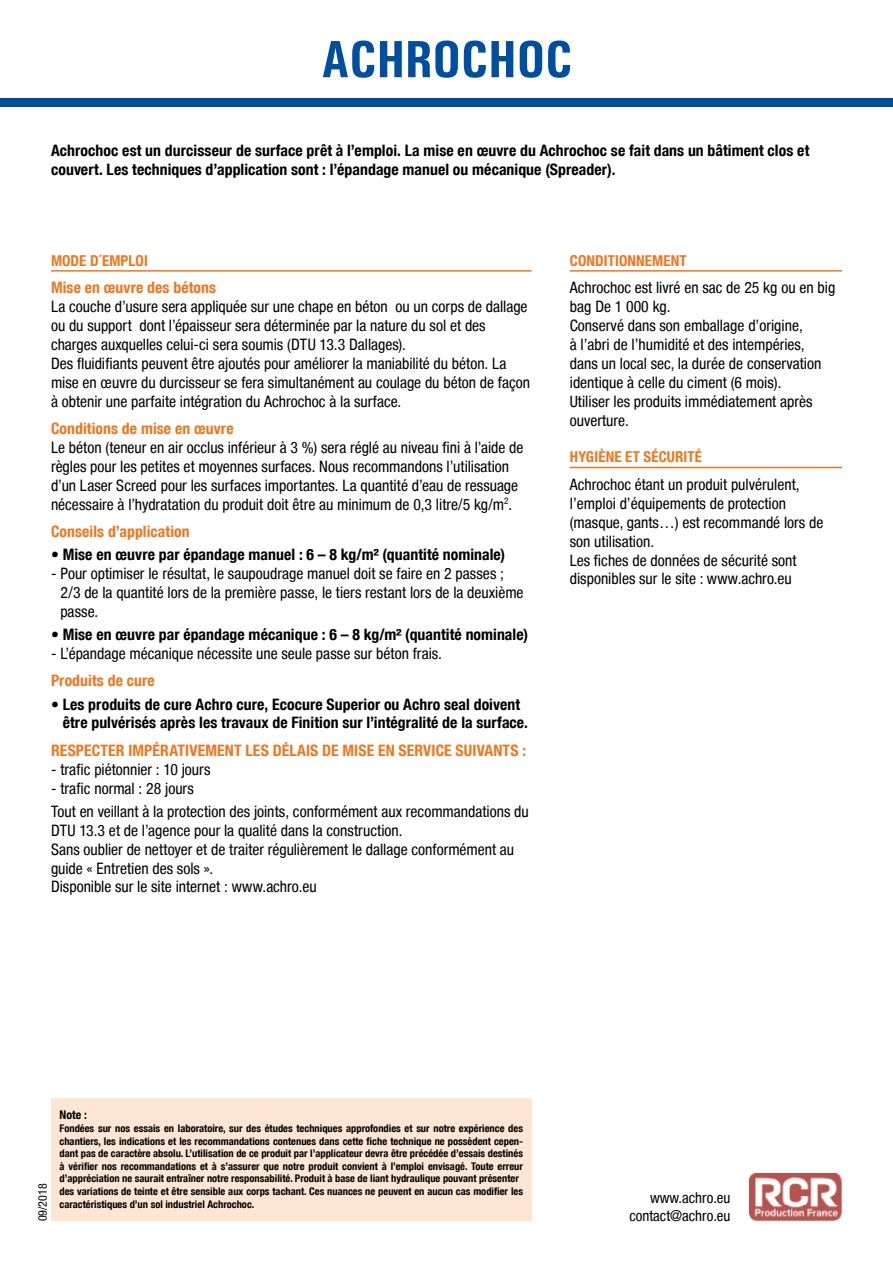
<style>
.page{position:relative;width:893px;height:1263px;background:#fff}
.page>*{position:absolute;margin:0;border:0;box-sizing:border-box;transform-origin:0 0}
.t1{font:700 condensed 52.5px "Univers";letter-spacing:-.005em;color:#004f9f}
.t2{font:condensed 15.75px/18.9px "Helvetica Neue Condensed";color:#000}
.t3{font:700 condensed 15.75px/18.9px "Helvetica Neue Condensed";letter-spacing:.005em;color:#000}
.t4{font:700 condensed 15.75px "Helvetica Neue Condensed";letter-spacing:.005em;color:#ee771e}
.t5{font:700 condensed 15px "Helvetica Neue Condensed";letter-spacing:.01em;color:#ee771e}
.t6{font:condensed 15px/18px "Helvetica Neue Condensed";color:#000;text-align:right}
.t7{font:condensed 12px "Helvetica Neue Condensed";color:#000}
.t8{font:700 condensed 12px "Helvetica Neue Condensed";color:#000}
.t9{font:700 condensed 10.5px/12.6px "Helvetica Neue Condensed";color:#000}
.s1{font-weight:400}
</style>
<div class="page">
<hr style="left:51px;top:270px;width:480px;height:2px;background:#ee771e">
<img style="left:749px;top:1174px;width:93px;height:46px">
<div style="left:51px;top:1098px;width:480px;height:122px;background:#fde6d3"></div>
<hr style="left:570px;top:270px;width:272px;height:2px;background:#ee771e">
<hr style="left:570px;top:467px;width:272px;height:1px;background:#ee771e">
<div style="left:0;top:98px;width:893px;height:8px;background:#004f9f"></div>
<h1 class="t1" style="left:321px;top:27px;width:253px">ACHROCHOC</h1>
<p class="t3" style="left:51px;top:141px;width:760px">Achrochoc est un durcisseur de surface prêt à l’emploi. La mise en œuvre du Achrochoc se fait dans un bâtiment clos et couvert. Les techniques d’application sont : l’épandage manuel ou mécanique (Spreader).</p>
<p class="t5" style="left:51px;top:251px;width:98px">MODE D´EMPLOI</p>
<p class="t4" style="left:51px;top:278px;width:167px">Mise en œuvre des bétons</p>
<p class="t2" style="left:51px;top:297px;width:481px">La couche d’usure sera appliquée sur une chape en béton ou un corps de dallage ou du support dont l’épaisseur sera déterminée par la nature du sol et des charges auxquelles celui-ci sera soumis (DTU 13.3 Dallages).<br>Des fluidifiants peuvent être ajoutés pour améliorer la maniabilité du béton. La mise en œuvre du durcisseur se fera simultanément au coulage du béton de façon à obtenir une parfaite intégration du Achrochoc à la surface.</p>
<p class="t4" style="left:51px;top:419px;width:184px">Conditions de mise en œuvre</p>
<p class="t2" style="left:51px;top:438px;width:474px">Le béton (teneur en air occlus inférieur à 3 %) sera réglé au niveau fini à l’aide de règles pour les petites et moyennes surfaces. Nous recommandons l’utilisation d’un Laser Screed pour les surfaces importantes. La quantité d’eau de ressuage nécessaire à l’hydratation du produit doit être au minimum de 0,3 litre/5 kg/m<sup>2</sup>.</p>
<p class="t4" style="left:51px;top:522px;width:140px">Conseils d’application</p>
<p class="t3" style="left:51px;top:545px;width:456px"><span class="s1">•</span> Mise en œuvre par épandage manuel : 6 – 8 kg/m² (quantité nominale)</p>
<p class="t2" style="left:60px;top:564px;width:465px;text-indent:-9px">- Pour optimiser le résultat, le saupoudrage manuel doit se faire en 2 passes ;<br>2/3 de la quantité lors de la première passe, le tiers restant lors de la deuxième passe.</p>
<p class="t3" style="left:51px;top:625px;width:478px"><span class="s1">•</span> Mise en œuvre par épandage mécanique : 6 – 8 kg/m² (quantité nominale)</p>
<p class="t2" style="left:51px;top:644px;width:393px">- L’épandage mécanique nécessite une seule passe sur béton frais.</p>
<p class="t4" style="left:51px;top:671px;width:105px">Produits de cure</p>
<p class="t3" style="left:63px;top:694px;width:467px;text-indent:-12px"><span class="s1">•</span> Les produits de cure Achro cure, Ecocure Superior ou Achro seal doivent être pulvérisés après les travaux de Finition sur l’intégralité de la surface.</p>
<p class="t4" style="left:51px;top:741px;width:477px">RESPECTER IMPÉRATIVEMENT LES DÉLAIS DE MISE EN SERVICE SUIVANTS :</p>
<p class="t2" style="left:51px;top:760px;width:161px">- trafic piétonnier : 10 jours</p>
<p class="t2" style="left:51px;top:776px;width:479px;line-height:23.1px">- trafic normal : 28 jours<br>Tout en veillant à la protection des joints, conformément aux recommandations du</p>
<p class="t2" style="left:51px;top:821px;width:465px">DTU 13.3 et de l’agence pour la qualité dans la construction.<br>Sans oublier de nettoyer et de traiter régulièrement le dallage conformément au guide « Entretien des sols ».<br>Disponible sur le site internet : www.achro.eu</p>
<p class="t5" style="left:570px;top:251px;width:118px">CONDITIONNEMENT</p>
<p class="t2" style="left:570px;top:278px;width:267px">Achrochoc est livré en sac de 25 kg ou en big bag De 1 000 kg.<br>Conservé dans son emballage d’origine,<br>à l’abri de l’humidité et des intempéries, dans un local sec, la durée de conservation identique à celle du ciment (6 mois).<br>Utiliser les produits immédiatement après ouverture.</p>
<p class="t5" style="left:570px;top:448px;width:134px">HYGIÈNE ET SÉCURITÉ</p>
<p class="t2" style="left:570px;top:475px;width:255px">Achrochoc étant un produit pulvérulent, l’emploi d’équipements de protection (masque, gants…) est recommandé lors de son utilisation.<br>Les fiches de données de sécurité sont disponibles sur le site : www.achro.eu</p>
<p class="t7" style="left:36px;top:1221px;width:39px;rotate:-90deg">09/2018</p>
<p class="t8" style="left:60px;top:1108px;width:29px">Note :</p>
<p class="t9" style="left:60px;top:1122px;width:465px">Fondées sur nos essais en laboratoire, sur des études techniques approfondies et sur notre expérience des chantiers, les indications et les recommandations contenues dans cette fiche technique ne possèdent cepen&shy;dant pas de caractère absolu. L’utilisation de ce produit par l’applicateur devra être précédée d’essais destinés à vérifier nos recommandations et à s’assurer que notre produit convient à l’emploi envisagé. Toute erreur d’appréciation ne saurait entraîner notre responsabilité. Produit à base de liant hydraulique pouvant présenter des variations de teinte et être sensible aux corps tachant. Ces nuances ne peuvent en aucun cas modifier les caractéristiques d’un sol industriel Achrochoc.</p>
<p class="t6" style="left:629px;top:1188px;width:103px">www.achro.eu contact@achro.eu</p>
</div>
